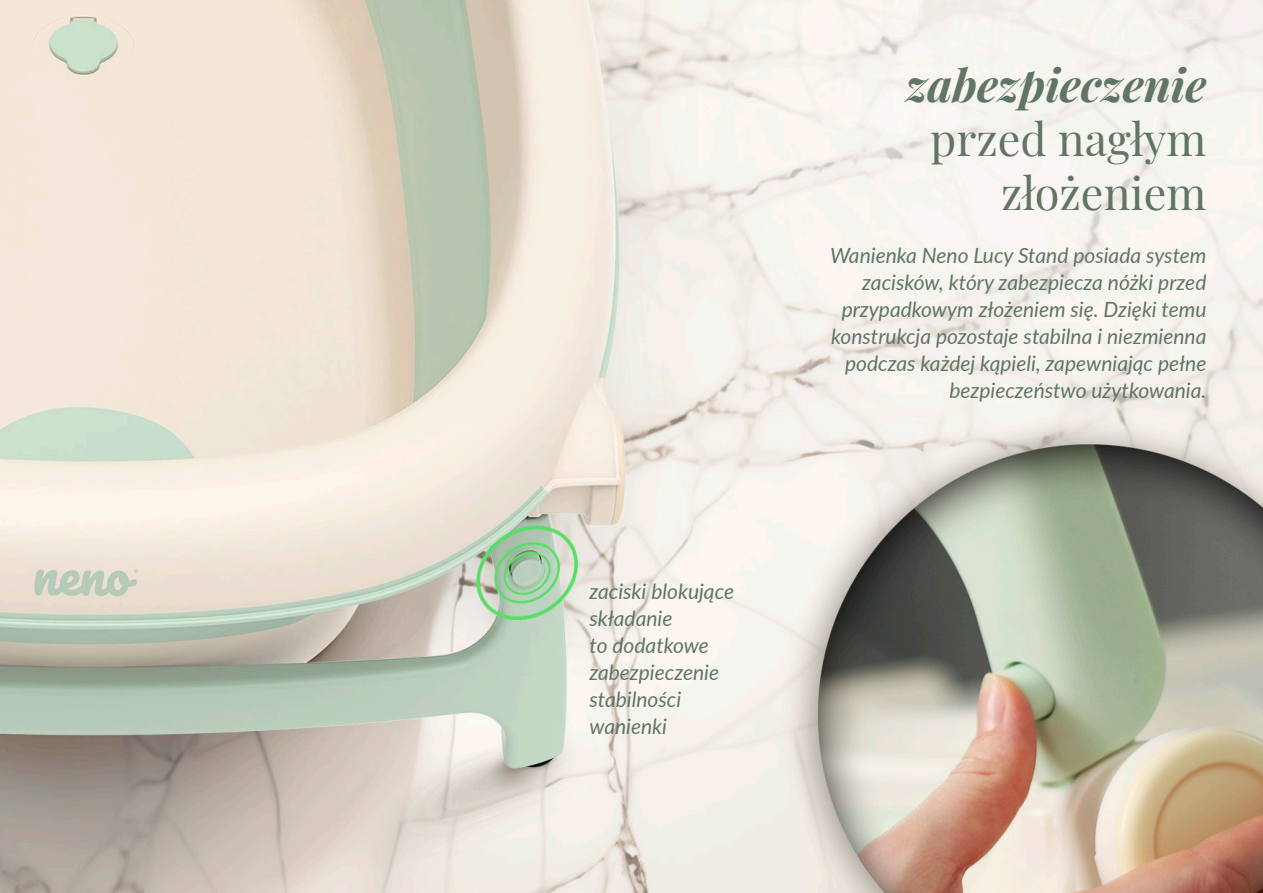
<style>
.page{position:relative;width:1263px;height:893px;background:#fff}
.page>*{position:absolute;margin:0;border:0;box-sizing:border-box;transform-origin:0 0}
.t1{font:45px/54px "Playfair Display";color:#607563;text-align:right}
.t2{font:italic 700 45px "Playfair Display";color:#607563}
.t3{font:italic 21px/27px "Lato";color:#607563;text-align:right}
</style>
<div class="page">
<img style="left:0;top:0;width:1263px;height:893px">
<p class="t3" style="left:589px;top:577px;width:146px;text-align:left">zaciski blokujące składanie<br>to dodatkowe zabezpieczenie stabilności wanienki</p>
<h1 class="t2" style="left:906px;top:49px;width:301px">zabezpieczenie</h1>
<h1 class="t1" style="left:930px;top:108px;width:278px">przed nagłym złożeniem</h1>
<p class="t3" style="left:830px;top:240px;width:378px">Wanienka Neno Lucy Stand posiada system zacisków, który zabezpiecza nóżki przed przypadkowym złożeniem się. Dzięki temu konstrukcja pozostaje stabilna i niezmienna podczas każdej kąpieli, zapewniając pełne bezpieczeństwo użytkowania.</p>
</div>
